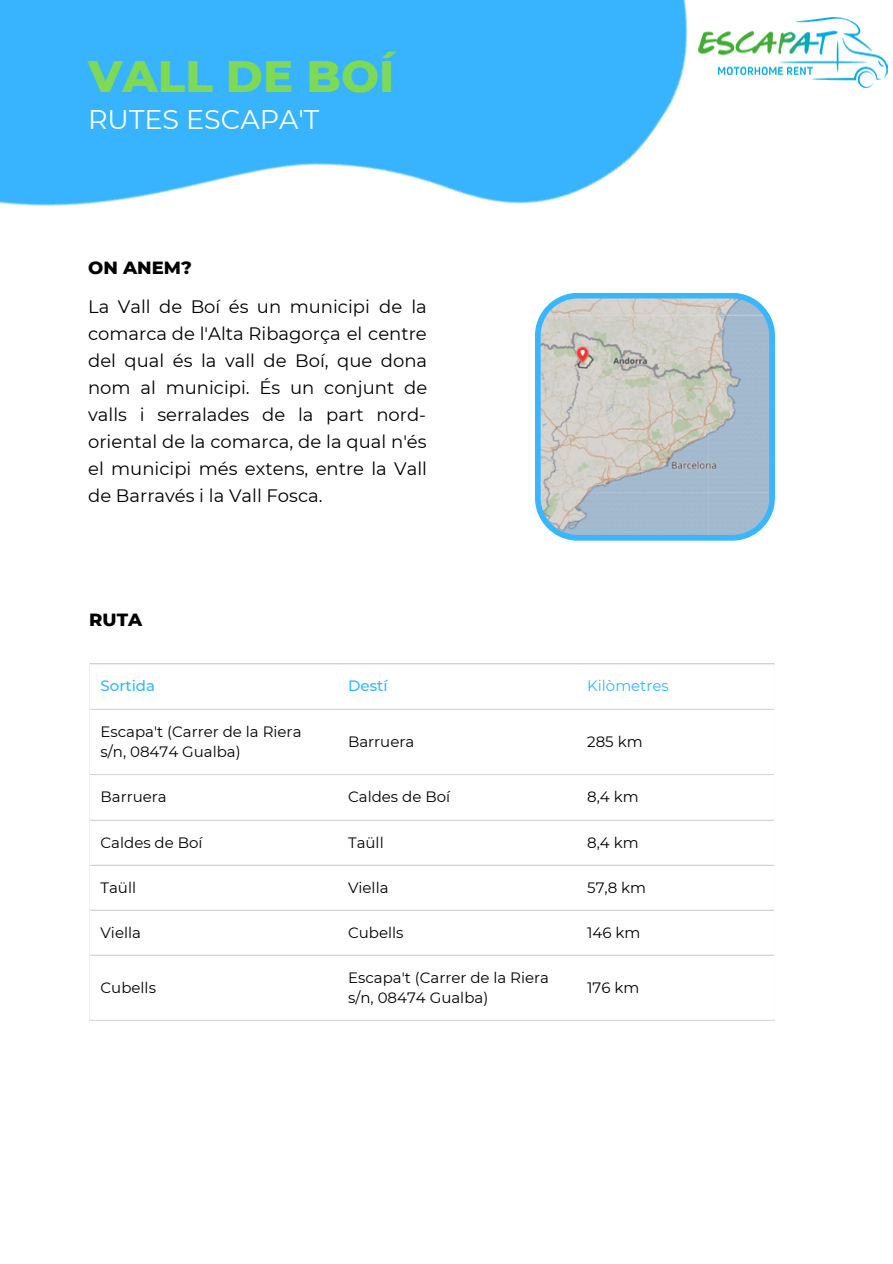
<style>
.page{position:relative;width:893px;height:1264px;background:#fff}
.page>*{position:absolute;margin:0;border:0;box-sizing:border-box;transform-origin:0 0}
.t1{font:800 45px "Montserrat";color:#7ed957}
.t2{font:27px "Montserrat";color:#fff}
.t3{font:18px/27px "Montserrat";color:#000;text-align:justify}
.t4{font:800 18px "Montserrat";color:#000}
.t5{font:15px/20.2px "Montserrat";color:#000}
.t6{font:500 15px "Montserrat";color:#38b6ff}
.t7{font:15px "Montserrat";color:#38b6ff}
</style>
<div class="page">
<svg style="left:90px;top:664px;width:683px;height:1px"></svg>
<hr style="left:337px;top:664px;width:1px;height:355px;background:#fff">
<hr style="left:576px;top:664px;width:1px;height:355px;background:#fff">
<hr style="left:89px;top:663px;width:685px;height:1px;background:#d9d9d9">
<hr style="left:90px;top:708px;width:683px;height:2px;background:#d9d9d9">
<hr style="left:90px;top:774px;width:683px;height:1px;background:#d9d9d9">
<hr style="left:90px;top:819px;width:683px;height:1px;background:#d9d9d9">
<hr style="left:90px;top:864px;width:683px;height:1px;background:#d9d9d9">
<hr style="left:90px;top:909px;width:683px;height:1px;background:#d9d9d9">
<hr style="left:90px;top:954px;width:683px;height:1px;background:#d9d9d9">
<hr style="left:89px;top:1019px;width:685px;height:1px;background:#d9d9d9">
<img style="left:0;top:0;width:775px;height:507px">
<img style="left:693px;top:14px;width:195px;height:74px">
<svg style="left:535px;top:293px;width:239px;height:247px"></svg>
<h1 class="t1" style="left:88px;top:49px;width:308px">VALL DE BOÍ</h1>
<h2 class="t2" style="left:88px;top:102px;width:233px">RUTES ESCAPA'T</h2>
<p class="t4" style="left:88px;top:257px;width:105px">ON ANEM?</p>
<p class="t3" style="left:88px;top:293px;width:340px">La Vall de Boí és un municipi de la comarca de l'Alta Ribagorça el centre del qual és la vall de Boí, que dona nom al municipi. És un conjunt de valls i serralades de la part nord&shy;oriental de la comarca, de la qual n'és el municipi més extens, entre la Vall de Barravés i la Vall Fosca.</p>
<p class="t4" style="left:89px;top:608px;width:55px">RUTA</p>
<p class="t6" style="left:100px;top:677px;width:56px">Sortida</p>
<p class="t6" style="left:348px;top:677px;width:41px">Destí</p>
<p class="t7" style="left:587px;top:677px;width:83px">Kilòmetres</p>
<p class="t5" style="left:100px;top:721px;width:202px">Escapa't (Carrer de la Riera s/n, 08474 Gualba)</p>
<p class="t5" style="left:348px;top:731px;width:68px">Barruera</p>
<p class="t5" style="left:587px;top:731px;width:57px">285 km</p>
<p class="t5" style="left:100px;top:786px;width:68px">Barruera</p>
<p class="t5" style="left:348px;top:786px;width:103px">Caldes de Boí</p>
<p class="t5" style="left:587px;top:786px;width:53px">8,4 km</p>
<p class="t5" style="left:100px;top:832px;width:103px">Caldes de Boí</p>
<p class="t5" style="left:348px;top:832px;width:37px">Taüll</p>
<p class="t5" style="left:587px;top:832px;width:53px">8,4 km</p>
<p class="t5" style="left:100px;top:877px;width:37px">Taüll</p>
<p class="t5" style="left:348px;top:877px;width:42px">Viella</p>
<p class="t5" style="left:587px;top:877px;width:60px">57,8 km</p>
<p class="t5" style="left:100px;top:922px;width:42px">Viella</p>
<p class="t5" style="left:348px;top:922px;width:57px">Cubells</p>
<p class="t5" style="left:587px;top:922px;width:55px">146 km</p>
<p class="t5" style="left:100px;top:977px;width:57px">Cubells</p>
<p class="t5" style="left:348px;top:967px;width:202px">Escapa't (Carrer de la Riera s/n, 08474 Gualba)</p>
<p class="t5" style="left:587px;top:977px;width:54px">176 km</p>
</div>
